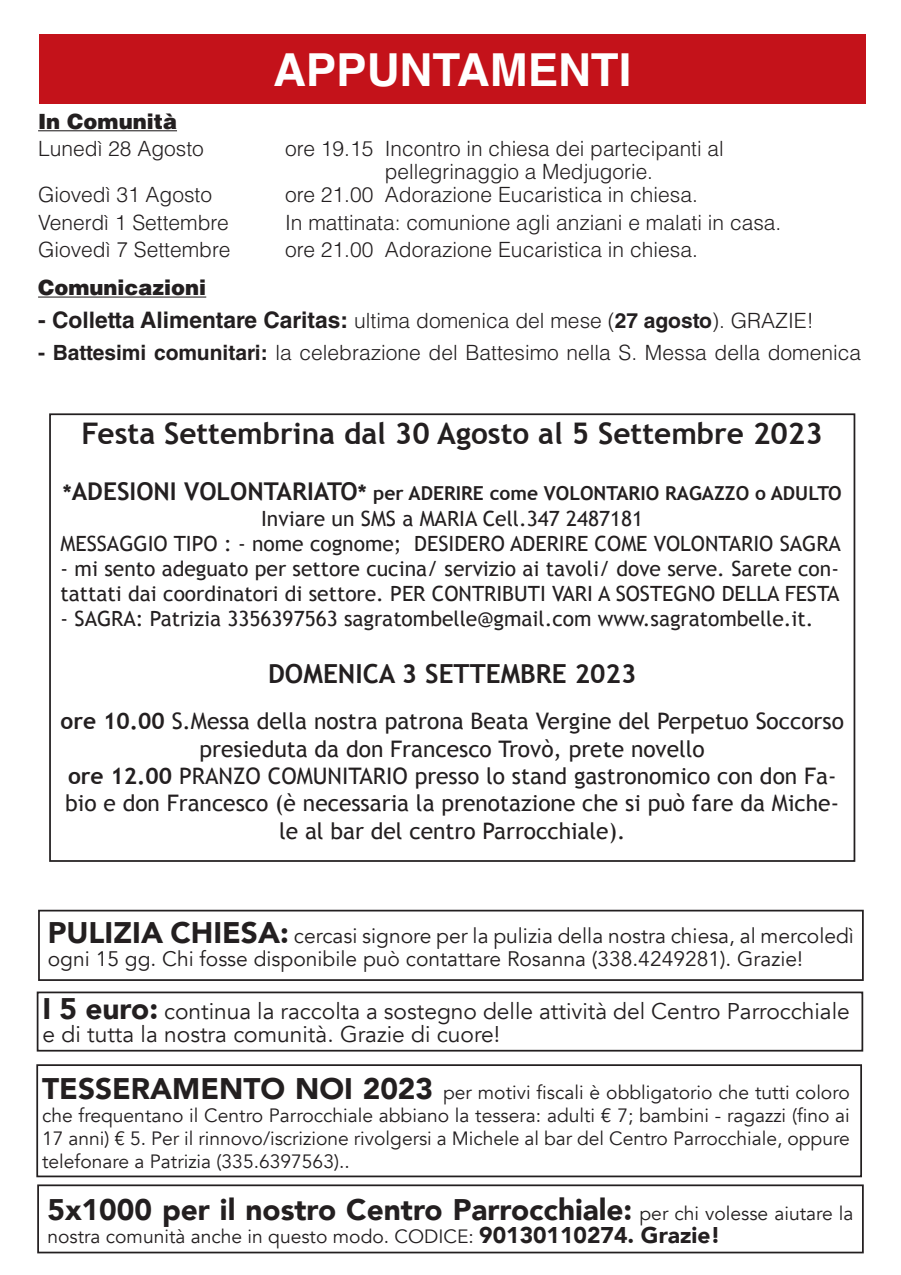
<style>
.page{position:relative;width:901px;height:1275px;background:#fff}
.page>*{position:absolute;margin:0;border:0;box-sizing:border-box;transform-origin:0 0}
.t1{font:700 45.5px "Helvetica";color:#fff}
.t2{font:900 29.75px "Avenir";color:#231f20}
.t3{font:700 29.75px "Trebuchet MS";color:#231f20}
.t4{font:700 26.25px "Trebuchet MS";color:#231f20}
.t5{font:22.75px/27.3px "Trebuchet MS";color:#231f20;text-align:center}
.t6{font:22.75px/22.8px "Avenir";color:#231f20}
.t7{font:300 21px "Helvetica LT Std";color:#231f20}
.t8{font:21px/25.2px "Trebuchet MS";color:#231f20}
.t9{font:21px/22.8px "Avenir";color:#231f20}
.t10{font:900 21px "Helvetica LT Std";color:#231f20}
.t11{font:19.25px/23.1px "Avenir";color:#231f20;text-align:justify}
.t12{font:700 19.25px "Trebuchet MS";color:#231f20}
.s1{font-weight:700;font-size:22.75px}
.s2{font-weight:700}
.s3{font-size:21px}
.s4{font-size:24.5px}
.s5{font-weight:900;font-size:29.75px}
.s6{font-weight:400;font-size:19.25px}
.s7{font-weight:900;font-size:22.75px}
</style>
<div class="page">
<hr style="left:38px;top:130px;width:139px;height:1px;background:#231f20">
<hr style="left:38px;top:297px;width:168px;height:1px;background:#231f20">
<div style="left:37px;top:1184px;width:826px;height:69px;border:2px solid #231f20"></div>
<div style="left:36px;top:1064px;width:825px;height:113px;border:2px solid #231f20"></div>
<div style="left:39px;top:34px;width:826px;height:70px;background:#c4121a"></div>
<div style="left:49px;top:413px;width:806px;height:449px;border:2px solid #231f20"></div>
<div style="left:37px;top:991px;width:826px;height:60px;border:2px solid #231f20"></div>
<div style="left:38px;top:910px;width:825px;height:71px;border:2px solid #231f20"></div>
<p class="t1" style="left:273px;top:42px;width:360px">APPUNTAMENTI</p>
<p class="t10" style="left:38px;top:107px;width:140px">In Comunità</p>
<p class="t7" style="left:38px;top:136px;width:167px">Lunedì 28 Agosto</p>
<p class="t7" style="left:285px;top:136px;width:440px">ore 19.15 Incontro in chiesa dei partecipanti al</p>
<p class="t7" style="left:385px;top:159px;width:270px">pellegrinaggio a Medjugorie.</p>
<p class="t7" style="left:38px;top:181px;width:175px">Giovedì 31 Agosto</p>
<p class="t7" style="left:285px;top:181px;width:414px">ore 21.00 Adorazione Eucaristica in chiesa.</p>
<p class="t7" style="left:38px;top:209px;width:192px">Venerdì 1 Settembre</p>
<p class="t7" style="left:285px;top:209px;width:498px">In mattinata: comunione agli anziani e malati in casa.</p>
<p class="t7" style="left:38px;top:237px;width:194px">Giovedì 7 Settembre</p>
<p class="t7" style="left:285px;top:237px;width:414px">ore 21.00 Adorazione Eucaristica in chiesa.</p>
<p class="t10" style="left:38px;top:274px;width:170px">Comunicazioni</p>
<p class="t7" style="left:38px;top:307px;width:777px"><span class="s1">- Colletta Alimentare Caritas:</span> ultima domenica del mese (<span class="s2">27 agosto</span>). GRAZIE!</p>
<p class="t7" style="left:38px;top:340px;width:824px"><span class="s2">- Battesimi comunitari:</span> la celebrazione del Battesimo nella S. Messa della domenica</p>
<p class="t3" style="left:82px;top:415px;width:742px">Festa Settembrina dal 30 Agosto al 5 Settembre 2023</p>
<p class="t12" style="left:63px;top:482px;width:780px"><span class="s3">*</span><span class="s4">ADESIONI VOLONTARIATO</span><span class="s3">*</span> per ADERIRE come VOLONTARIO RAGAZZO o ADULTO</p>
<p class="t8" style="left:261px;top:506px;width:383px">Inviare un SMS a MARIA Cell.347 2487181</p>
<p class="t8" style="left:61px;top:531px;width:781px">MESSAGGIO TIPO : - nome cognome; DESIDERO ADERIRE COME VOLONTARIO SAGRA</p>
<p class="t8" style="left:61px;top:556px;width:780px">- mi sento adeguato per settore cucina/ servizio ai tavoli/ dove serve. Sarete con&shy;tattati dai coordinatori di settore. PER CONTRIBUTI VARI A SOSTEGNO DELLA FESTA</p>
<p class="t8" style="left:61px;top:607px;width:754px">- SAGRA: Patrizia 3356397563 sagratombelle@gmail.com www.sagratombelle.it.</p>
<p class="t4" style="left:268px;top:657px;width:370px">DOMENICA 3 SETTEMBRE 2023</p>
<p class="t5" style="left:61px;top:708px;width:784px"><span class="s2">ore 10.00</span> S.Messa della nostra patrona Beata Vergine del Perpetuo Soccorso presieduta da don Francesco Trovò, prete novello</p>
<p class="t5" style="left:65px;top:763px;width:775px"><span class="s2">ore 12.00</span> PRANZO COMUNITARIO presso lo stand gastronomico con don Fa&shy;bio e don Francesco (è necessaria la prenotazione che si può fare da Miche&shy;le al bar del centro Parrocchiale).</p>
<p class="t9" style="left:48px;top:925px;width:807px"><span class="s5">PULIZIA CHIESA:</span> cercasi signore per la pulizia della nostra chiesa, al mercoledì ogni 15 gg. Chi fosse disponibile può contattare Rosanna (338.4249281). Grazie!</p>
<p class="t6" style="left:42px;top:1000px;width:808px"><span class="s5">I 5 euro:</span> continua la raccolta a sostegno delle attività del Centro Parrocchiale e di tutta la nostra comunità. Grazie di cuore!</p>
<p class="t11" style="left:42px;top:1081px;width:809px"><span class="s5">TESSERAMENTO NOI 2023</span> per motivi fiscali è obbligatorio che tutti coloro che frequentano il Centro Parrocchiale abbiano la tessera: adulti € 7; bambini - ragazzi (fino ai 17 anni) € 5. Per il rinnovo/iscrizione rivolgersi a Michele al bar del Centro Parrocchiale, oppure telefonare a Patrizia (335.6397563)..</p>
<p class="t2" style="left:47px;top:1184px;width:807px">5x1000 per il nostro Centro Parrocchiale: <span class="s6">per chi volesse aiutare la</span></p>
<p class="t11" style="left:47px;top:1225px;width:674px">nostra comunità anche in questo modo. CODICE: <span class="s7">90130110274. Grazie!</span></p>
</div>
